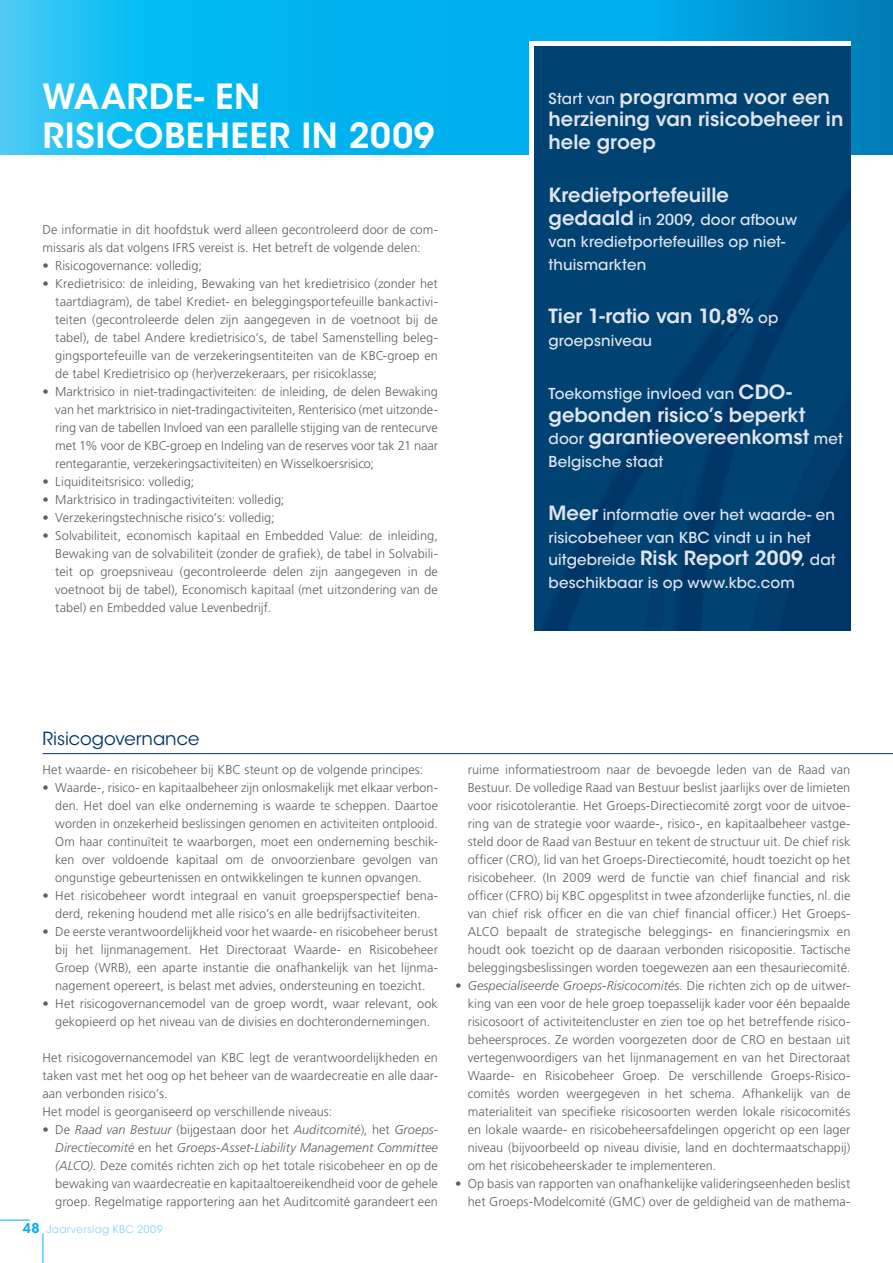
<style>
.page{position:relative;width:893px;height:1263px;background:#fff}
.page>*{position:absolute;margin:0;border:0;box-sizing:border-box;transform-origin:0 0}
.t1{font:600 34.5px/39px "ITC Avant Garde Std";letter-spacing:.02em;color:#fff}
.t2{font:600 19.5px/22.5px "ITC Avant Garde Std";color:#e2e4ee}
.t3{font:18px "ITC Avant Garde Std";color:#003667}
.t4{font:500 15px/22.5px "ITC Avant Garde Std";letter-spacing:.01em;color:#e2e4ee}
.t5{font:300 12.75px/18px "Frutiger LT Std";letter-spacing:.005em;color:#5f5f62;text-align:justify}
.t6{font:10.5px "ITC Avant Garde Std";letter-spacing:.03em;color:#8dd7f7}
.s1{font-weight:500;font-size:15px}
.s2{font-weight:600;font-size:19.5px}
.s3{font-style:italic}
.s4{font-weight:600;font-size:13.5px;color:#00aeef}
</style>
<div class="page">
<hr style="left:43px;top:1233px;width:1px;height:30px;background:#00aeef">
<hr style="left:0;top:1220px;width:30px;height:1px;background:#00aeef">
<svg style="left:0;top:0;width:893px;height:154px;background:#08b1ea"></svg>
<div style="left:529px;top:41px;width:321px;height:503px;background:linear-gradient(to right,#fff,#fff)"></div>
<img style="left:535px;top:47px;width:315px;height:583px">
<hr style="left:43px;top:753px;width:850px;height:1px;background:#003667">
<p class="t1" style="left:43px;top:77px;width:394px">Waarde- en risicobeheer IN 2009</p>
<p class="t2" style="left:548px;top:85px;width:296px"><span class="s1">Start van</span> programma voor een herziening van risicobeheer in hele groep</p>
<p class="t2" style="left:548px;top:184px;width:182px">Kredietportefeuille</p>
<p class="t4" style="left:548px;top:208px;width:250px"><span class="s2">gedaald</span> in 2009, door afbouw van kredietportefeuilles op niet&shy;thuismarkten</p>
<p class="t2" style="left:549px;top:305px;width:231px">Tier 1-ratio van 10,8% <span class="s1">op</span></p>
<p class="t4" style="left:549px;top:329px;width:105px">groepsniveau</p>
<p class="t4" style="left:549px;top:382px;width:207px">Toekomstige invloed van <span class="s2">CDO</span></p>
<p class="t5" style="left:43px;top:221px;width:397px">De informatie in dit hoofdstuk werd alleen gecontroleerd door de com&shy;missaris als dat volgens IFRS vereist is. Het betreft de volgende delen:</p>
<p class="t5" style="left:43px;top:257px;width:161px">• Risicogovernance: volledig;</p>
<p class="t5" style="left:55px;top:275px;width:384px;text-indent:-13px">• Kredietrisico: de inleiding, Bewaking van het kredietrisico (zonder het taartdiagram), de tabel Krediet- en beleggingsportefeuille bankactivi&shy;teiten (gecontroleerde delen zijn aangegeven in de voetnoot bij de tabel), de tabel Andere kredietrisico’s, de tabel Samenstelling beleg&shy;gingsportefeuille van de verzekeringsentiteiten van de KBC-groep en de tabel Kredietrisico op (her)verzekeraars, per risicoklasse;</p>
<p class="t5" style="left:55px;top:383px;width:384px;text-indent:-13px">• Marktrisico in niet-tradingactiviteiten: de inleiding, de delen Bewaking van het marktrisico in niet-tradingactiviteiten, Renterisico (met uitzonde&shy;ring van de tabellen Invloed van een parallelle stijging van de rentecurve met 1% voor de KBC-groep en Indeling van de reserves voor tak 21 naar rentegarantie, verzekeringsactiviteiten) en Wisselkoersrisico;</p>
<p class="t5" style="left:43px;top:473px;width:153px">• Liquiditeitsrisico: volledig;</p>
<p class="t5" style="left:43px;top:491px;width:243px">• Marktrisico in tradingactiviteiten: volledig;</p>
<p class="t5" style="left:43px;top:509px;width:234px">• Verzekeringstechnische risico’s: volledig;</p>
<p class="t5" style="left:55px;top:527px;width:384px;text-indent:-13px">• Solvabiliteit, economisch kapitaal en Embedded Value: de inleiding, Bewaking van de solvabiliteit (zonder de grafiek), de tabel in Solvabili&shy;teit op groepsniveau (gecontroleerde delen zijn aangegeven in de voetnoot bij de tabel), Economisch kapitaal (met uitzondering van de tabel) en Embedded value Levenbedrijf.</p>
<p class="t2" style="left:548px;top:381px;width:296px;text-indent:238px">- gebonden risico’s beperkt <span class="s1">door</span> garantieovereenkomst <span class="s1">met</span></p>
<p class="t4" style="left:549px;top:450px;width:116px">Belgische staat</p>
<p class="t4" style="left:549px;top:503px;width:289px"><span class="s2">Meer</span> informatie over het waarde- en risicobeheer van KBC vindt u in het uitgebreide <span class="s2">Risk Report 2009</span>, dat beschikbaar is op www.kbc.com</p>
<p class="t3" style="left:43px;top:727px;width:158px">Risicogovernance</p>
<p class="t5" style="left:43px;top:761px;width:382px">Het waarde- en risicobeheer bij KBC steunt op de volgende principes:</p>
<p class="t5" style="left:55px;top:779px;width:384px;text-indent:-13px">• Waarde-, risico- en kapitaalbeheer zijn onlosmakelijk met elkaar verbon&shy;den. Het doel van elke onderneming is waarde te scheppen. Daartoe worden in onzekerheid beslissingen genomen en activiteiten ontplooid.<br>Om haar continuïteit te waarborgen, moet een onderneming beschik&shy;ken over voldoende kapitaal om de onvoorzienbare gevolgen van ongunstige gebeurtenissen en ontwikkelingen te kunnen opvangen.</p>
<p class="t5" style="left:43px;top:887px;width:397px;text-align:center">• Het risicobeheer wordt integraal en vanuit groepsperspectief bena&shy;derd, rekening houdend met alle risico’s en alle bedrijfsactiviteiten.</p>
<p class="t5" style="left:55px;top:923px;width:384px;text-indent:-13px">• De eerste verantwoordelijkheid voor het waarde- en risicobeheer berust bij het lijnmanagement. Het Directoraat Waarde- en Risicobeheer Groep (WRB), een aparte instantie die onafhankelijk van het lijnma&shy;nagement opereert, is belast met advies, ondersteuning en toezicht.</p>
<p class="t5" style="left:43px;top:995px;width:397px;text-align:center">• Het risicogovernancemodel van de groep wordt, waar relevant, ook gekopieerd op het niveau van de divisies en dochterondernemingen.</p>
<p class="t5" style="left:43px;top:1049px;width:397px;text-align:left">Het risicogovernancemodel van KBC legt de verantwoordelijkheden en taken vast met het oog op het beheer van de waardecreatie en alle daar&shy;aan verbonden risico’s.<br>Het model is georganiseerd op verschillende niveaus:</p>
<p class="t5" style="left:55px;top:1121px;width:384px;text-indent:-13px">• De <span class="s3">Raad van Bestuur</span> (bijgestaan door het <span class="s3">Auditcomité</span>), het <span class="s3">Groeps-Directiecomité</span> en het <span class="s3">Groeps-Asset-Liability Management Committee (ALCO)</span>. Deze comités richten zich op het totale risicobeheer en op de bewaking van waardecreatie en kapitaaltoereikendheid voor de gehele groep. Regelmatige rapportering aan het Auditcomité garandeert een</p>
<p class="t6" style="left:23px;top:1223px;width:141px"><span class="s4">48</span> Jaarverslag KBC 2009</p>
<p class="t5" style="left:468px;top:761px;width:384px">ruime informatiestroom naar de bevoegde leden van de Raad van Bestuur. De volledige Raad van Bestuur beslist jaarlijks over de limieten voor risicotolerantie. Het Groeps-Directiecomité zorgt voor de uitvoe&shy;ring van de strategie voor waarde-, risico-, en kapitaalbeheer vastge&shy;steld door de Raad van Bestuur en tekent de structuur uit. De chief risk officer (CRO), lid van het Groeps-Directiecomité, houdt toezicht op het risicobeheer. (In 2009 werd de functie van chief financial and risk officer (CFRO) bij KBC opgesplitst in twee afzonderlijke functies, nl. die van chief risk officer en die van chief financial officer.) Het Groeps-ALCO bepaalt de strategische beleggings- en financieringsmix en houdt ook toezicht op de daaraan verbonden risicopositie. Tactische beleggingsbeslissingen worden toegewezen aan een thesauriecomité.</p>
<p class="t5" style="left:468px;top:977px;width:384px;text-indent:-13px"><span class="s3">• Gespecialiseerde Groeps-Risicocomités</span>. Die richten zich op de uitwer&shy;king van een voor de hele groep toepasselijk kader voor één bepaalde risicosoort of activiteitencluster en zien toe op het betreffende risico&shy;beheersproces. Ze worden voorgezeten door de CRO en bestaan uit vertegenwoordigers van het lijnmanagement en van het Directoraat Waarde- en Risicobeheer Groep. De verschillende Groeps-Risico&shy;comités worden weergegeven in het schema. Afhankelijk van de materialiteit van specifieke risicosoorten werden lokale risicocomités en lokale waarde- en risicobeheersafdelingen opgericht op een lager niveau (bijvoorbeeld op niveau divisie, land en dochtermaatschappij) om het risicobeheerskader te implementeren.</p>
<p class="t5" style="left:455px;top:1175px;width:397px;text-align:right">• Op basis van rapporten van onafhankelijke valideringseenheden beslist het Groeps-Modelcomité (GMC) over de geldigheid van de mathema-</p>
</div>
